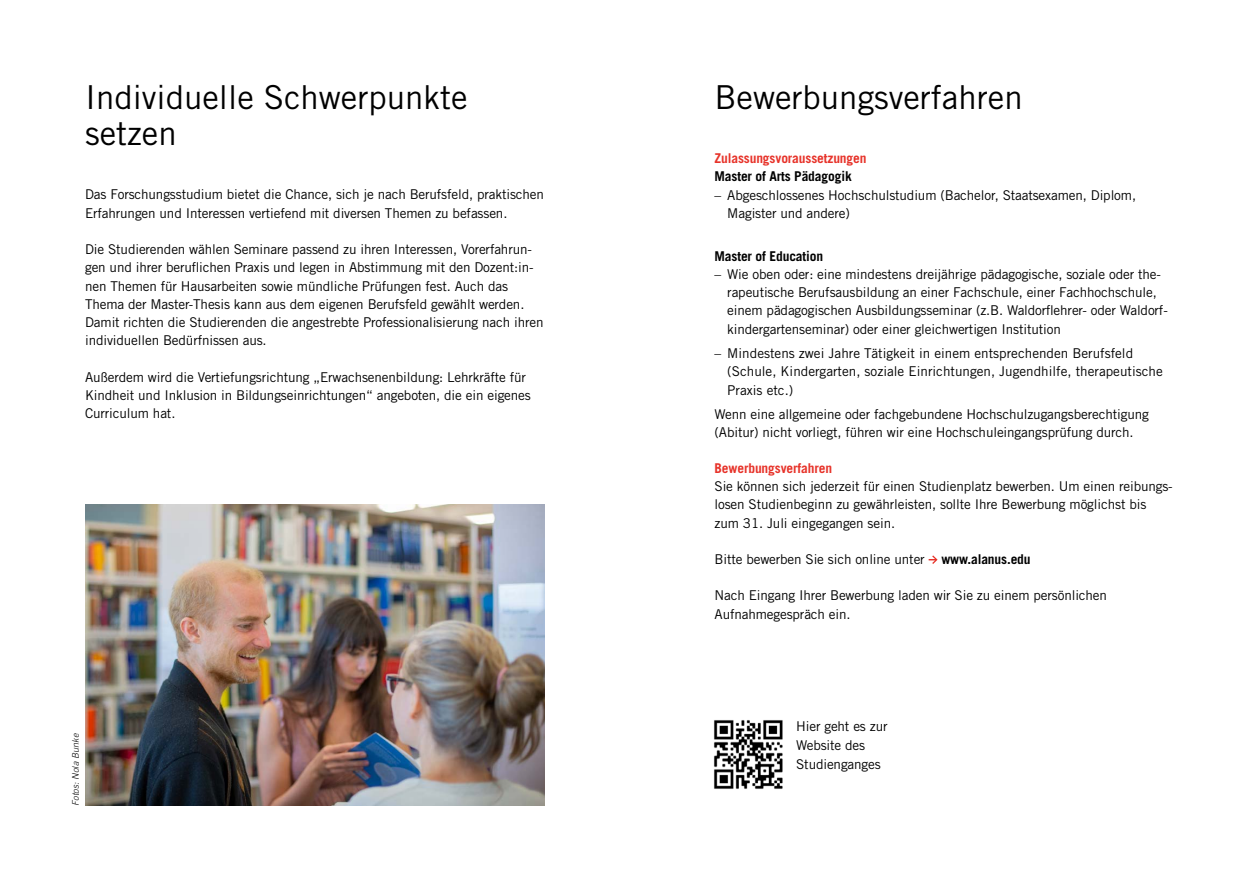
<style>
.page{position:relative;width:1259px;height:893px;background:#fff}
.page>*{position:absolute;margin:0;border:0;box-sizing:border-box;transform-origin:0 0}
.t1{font:33px/36.3px "Trade Gothic LT Std";color:#000}
.t2{font:13.5px/18.3px "Trade Gothic LT Std";letter-spacing:-.01em;color:#000}
.t3{font:700 13.5px "Trade Gothic LT Std";letter-spacing:-.01em;color:#e7332a}
.t4{font:700 13.5px "Trade Gothic LT Std";letter-spacing:-.01em;color:#000}
.t5{font:italic 300 9px "Trade Gothic LT Std";color:#000}
.s1{font-weight:700}
</style>
<div class="page">
<img style="left:85px;top:505px;width:459px;height:301px">
<svg style="left:928px;top:555px;width:9px;height:9px"></svg>
<img style="left:713px;top:720px;width:70px;height:69px">
<h1 class="t1" style="left:85px;top:79px;width:384px">Individuelle Schwerpunkte setzen</h1>
<p class="t2" style="left:85px;top:185px;width:460px">Das Forschungsstudium bietet die Chance, sich je nach Berufsfeld, praktischen<br>Erfahrungen und Interessen vertiefend mit diversen Themen zu befassen.</p>
<p class="t2" style="left:85px;top:240px;width:460px">Die Studierenden wählen Seminare passend zu ihren Interessen, Vorerfahrun&shy;gen und ihrer beruflichen Praxis und legen in Abstimmung mit den Dozent:in&shy;nen Themen für Hausarbeiten sowie mündliche Prüfungen fest. Auch das Thema der Master-Thesis kann aus dem eigenen Berufsfeld gewählt werden.<br>Damit richten die Studierenden die angestrebte Professionalisierung nach ihren individuellen Bedürfnissen aus.</p>
<p class="t2" style="left:85px;top:368px;width:447px">Außerdem wird die Vertiefungsrichtung „Erwachsenenbildung: Lehrkräfte für<br>Kindheit und Inklusion in Bildungseinrichtungen“ angeboten, die ein eigenes<br>Curriculum hat.</p>
<p class="t5" style="left:70px;top:806px;width:74px;rotate:-90deg">Fotos: Nola Bunke</p>
<h1 class="t1" style="left:714px;top:79px;width:310px">Bewerbungsverfahren</h1>
<p class="t3" style="left:714px;top:150px;width:153px">Zulassungsvoraussetzungen</p>
<p class="t4" style="left:714px;top:168px;width:139px">Master of Arts Pädagogik</p>
<p class="t2" style="left:727px;top:185px;width:410px;text-indent:-13px">– Abgeschlossenes Hochschulstudium (Bachelor, Staatsexamen, Diplom,<br>Magister und andere)</p>
<p class="t4" style="left:714px;top:247px;width:110px">Master of Education</p>
<p class="t2" style="left:727px;top:265px;width:442px;text-indent:-13px">– Wie oben oder: eine mindestens dreijährige pädagogische, soziale oder the&shy;rapeutische Berufsausbildung an einer Fachschule, einer Fachhochschule, einem pädagogischen Ausbildungsseminar (z.B. Waldorflehrer- oder Waldorf&shy;kindergartenseminar) oder einer gleichwertigen Institution</p>
<p class="t2" style="left:727px;top:344px;width:437px;text-indent:-13px">– Mindestens zwei Jahre Tätigkeit in einem entsprechenden Berufsfeld (Schule, Kindergarten, soziale Einrichtungen, Jugendhilfe, therapeutische<br>Praxis etc.)</p>
<p class="t2" style="left:714px;top:405px;width:436px">Wenn eine allgemeine oder fachgebundene Hochschulzugangsberechtigung (Abitur) nicht vorliegt, führen wir eine Hochschuleingangsprüfung durch.</p>
<p class="t3" style="left:714px;top:460px;width:119px">Bewerbungsverfahren</p>
<p class="t2" style="left:714px;top:477px;width:460px">Sie können sich jederzeit für einen Studienplatz bewerben. Um einen reibungs&shy;losen Studienbeginn zu gewährleisten, sollte Ihre Bewerbung möglichst bis zum 31. Juli eingegangen sein.</p>
<p class="t2" style="left:714px;top:550px;width:318px">Bitte bewerben Sie sich online unter <span class="s1">www.alanus.edu</span></p>
<p class="t2" style="left:714px;top:586px;width:394px">Nach Eingang Ihrer Bewerbung laden wir Sie zu einem persönlichen<br>Aufnahmegespräch ein.</p>
<p class="t2" style="left:796px;top:717px;width:93px;line-height:18.8px">Hier geht es zur<br>Website des<br>Studienganges</p>
</div>
